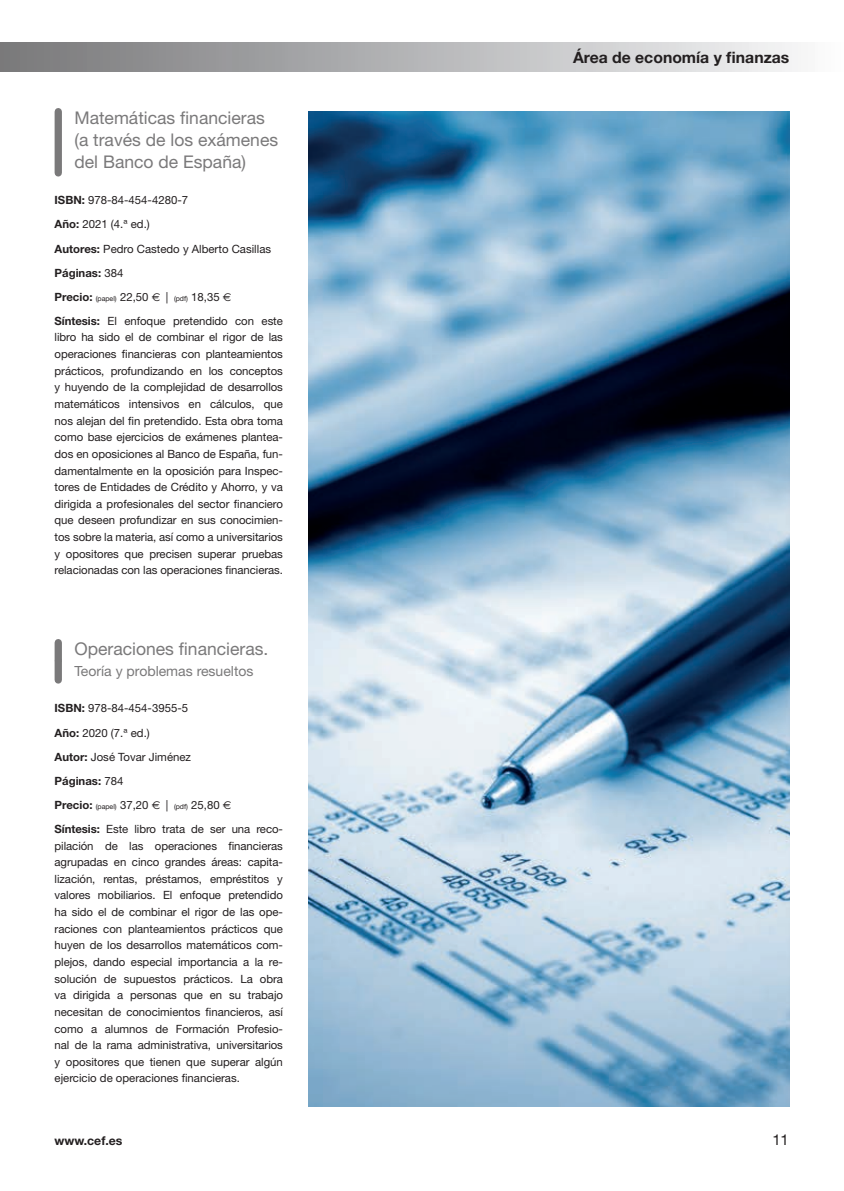
<style>
.page{position:relative;width:844px;height:1191px;background:#fff}
.page>*{position:absolute;margin:0;border:0;box-sizing:border-box;transform-origin:0 0}
.titulo-libro{font:17.5px/21.9px "Helvetica Neue LT Std";color:#7a797a}
.t1{font:700 15.75px "Helvetica Neue LT Std";color:#231f20}
.t2{font:14.88px "Helvetica Neue LT Std";color:#231f20}
.subtitulo-libro{font:14px "Helvetica Neue LT Std";color:#7a797a}
.t3{font:700 12.25px "Helvetica Neue LT Std";color:#231f20}
.t4{font:11.38px/16.6px "Helvetica Neue LT Std";color:#231f20;text-align:justify}
.t5{font:700 11.38px "Helvetica Neue LT Std";color:#231f20}
.s1{font-weight:700}
.s2{font-weight:400}
.s3{font-weight:400;font-size:7px}
.s4{font-size:7px}
</style>
<div class="page">
<div style="left:0;top:43px;width:843px;height:29px;background:linear-gradient(to right,#767678,#f9fafb)"></div>
<div style="left:55px;top:112px;width:7px;height:61px;background:#7a797a"></div>
<div style="left:55px;top:642px;width:7px;height:18px;background:#7a797a"></div>
<div style="left:55px;top:661px;width:7px;height:19px;background:#7a797a"></div>
<img style="left:308px;top:112px;width:481px;height:994px">
<p class="titulo-libro" style="left:74px;top:107px;width:205px">Matemáticas financieras (a través de los exámenes del Banco de España)</p>
<p class="t4" style="left:55px;top:192px;width:135px"><span class="s1">ISBN:</span> 978-84-454-4280-7</p>
<p class="t4" style="left:55px;top:216px;width:97px"><span class="s1">Año:</span> 2021 (4.ª ed.)</p>
<p class="t4" style="left:55px;top:240px;width:218px"><span class="s1">Autores:</span> Pedro Castedo y Alberto Casillas</p>
<p class="t5" style="left:55px;top:265px;width:70px">Páginas: <span class="s2">384</span></p>
<p class="t5" style="left:55px;top:290px;width:95px">Precio: <span class="s3">(papel)</span> <span class="s2">22,50</span></p>
<p class="t4" style="left:166px;top:288px;width:55px">| <span class="s4">(pdf)</span> 18,35</p>
<p class="t4" style="left:55px;top:312px;width:230px"><span class="s1">Síntesis:</span> El enfoque pretendido con este libro ha sido el de combinar el rigor de las operaciones financieras con planteamientos prácticos, profundizando en los conceptos y huyendo de la complejidad de desarrollos matemáticos intensivos en cálculos, que nos alejan del fin pretendido. Esta obra toma como base ejercicios de exámenes plantea&shy;dos en oposiciones al Banco de España, fun&shy;damentalmente en la oposición para Inspec&shy;tores de Entidades de Crédito y Ahorro, y va dirigida a profesionales del sector financiero que deseen profundizar en sus conocimien&shy;tos sobre la materia, así como a universitarios y opositores que precisen superar pruebas relacionadas con las operaciones financieras.</p>
<p class="titulo-libro" style="left:74px;top:638px;width:195px">Operaciones financieras.</p>
<p class="subtitulo-libro" style="left:74px;top:662px;width:180px">Teoría y problemas resueltos</p>
<p class="t4" style="left:55px;top:700px;width:135px"><span class="s1">ISBN:</span> 978-84-454-3955-5</p>
<p class="t4" style="left:55px;top:724px;width:97px"><span class="s1">Año:</span> 2020 (7.ª ed.)</p>
<p class="t4" style="left:55px;top:748px;width:138px"><span class="s1">Autor:</span> José Tovar Jiménez</p>
<p class="t5" style="left:55px;top:773px;width:70px">Páginas: <span class="s2">784</span></p>
<p class="t5" style="left:55px;top:797px;width:95px">Precio: <span class="s3">(papel)</span> <span class="s2">37,20</span></p>
<p class="t4" style="left:166px;top:796px;width:55px">| <span class="s4">(pdf)</span> 25,80</p>
<p class="t4" style="left:55px;top:820px;width:230px"><span class="s1">Síntesis:</span> Este libro trata de ser una reco&shy;pilación de las operaciones financieras agrupadas en cinco grandes áreas: capita&shy;lización, rentas, préstamos, empréstitos y valores mobiliarios. El enfoque pretendido ha sido el de combinar el rigor de las ope&shy;raciones con planteamientos prácticos que huyen de los desarrollos matemáticos com&shy;plejos, dando especial importancia a la re&shy;solución de supuestos prácticos. La obra va dirigida a personas que en su trabajo necesitan de conocimientos financieros, así como a alumnos de Formación Profesio&shy;nal de la rama administrativa, universitarios y opositores que tienen que superar algún ejercicio de operaciones financieras.</p>
<h2 class="t1" style="left:573px;top:48px;width:218px">Área de economía y finanzas</h2>
<p class="t3" style="left:55px;top:1132px;width:69px">www.cef.es</p>
<h3 class="t2" style="left:772px;top:1130px;width:18px">11</h3>
</div>
